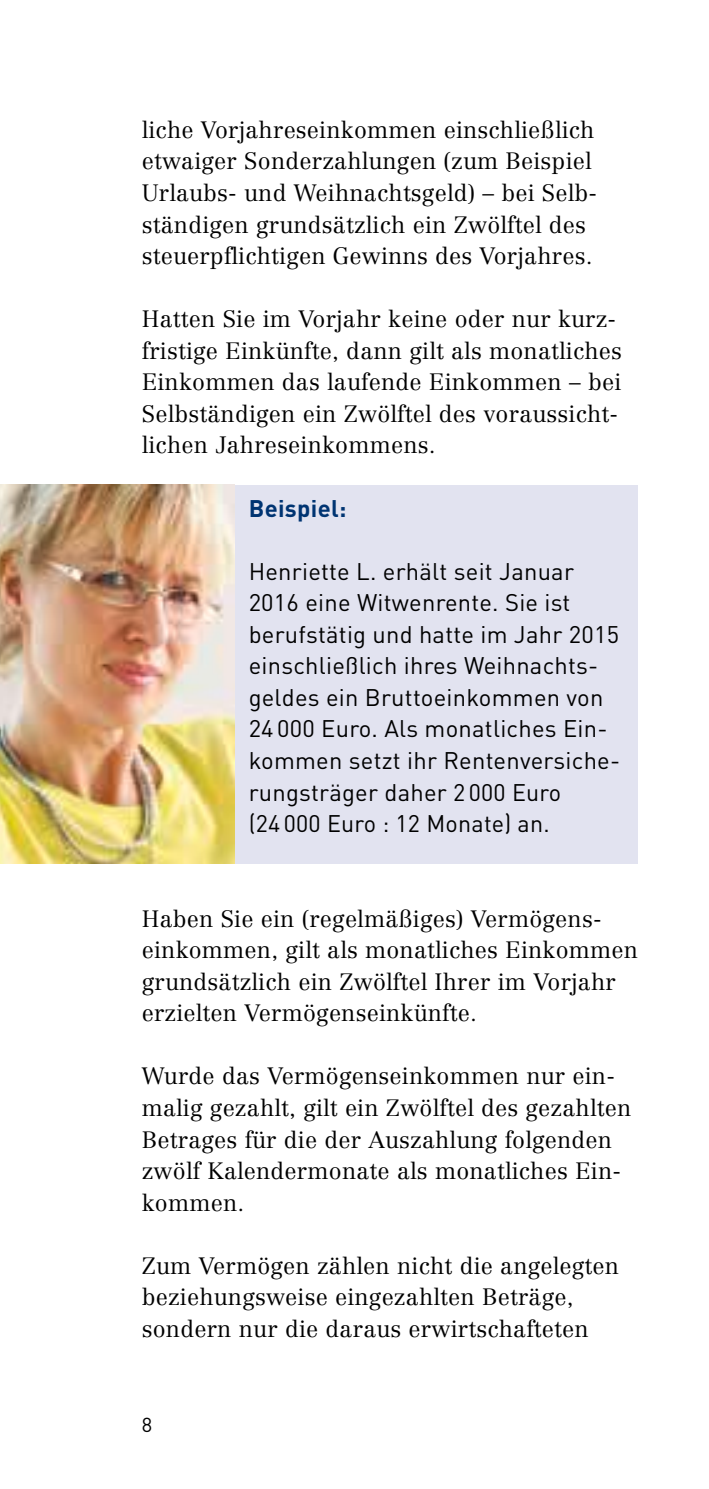
<style>
.page{position:relative;width:709px;height:1489px;background:#fff}
.page>*{position:absolute;margin:0;border:0;box-sizing:border-box;transform-origin:0 0}
.t1{font:23.75px/31.5px "DIN";letter-spacing:.01em;color:#000}
.t2{font:700 23.75px "DIN";letter-spacing:.015em;color:#003472}
.t3{font:300 23.25px/31.5px "Centennial";letter-spacing:.01em;color:#000}
.t4{font:20px "DIN";color:#000}
</style>
<div class="page">
<div style="left:227px;top:485px;width:411px;height:378px;background:#e2e3f0"></div>
<img style="left:0;top:485px;width:234px;height:378px">
<p class="t3" style="left:142px;top:114px;width:457px">liche Vorjahreseinkommen einschließlich etwaiger Sonderzahlungen (zum Beispiel Urlaubs- und Weihnachtsgeld) – bei Selb&shy;ständigen grundsätzlich ein Zwölftel des steuerpflichtigen Gewinns des Vorjahres.</p>
<p class="t3" style="left:142px;top:303px;width:481px">Hatten Sie im Vorjahr keine oder nur kurz&shy;fristige Einkünfte, dann gilt als monatliches Einkommen das laufende Einkommen – bei Selbständigen ein Zwölftel des voraussicht&shy;lichen Jahreseinkommens.</p>
<h3 class="t2" style="left:249px;top:492px;width:99px">Beispiel:</h3>
<p class="t1" style="left:249px;top:555px;width:373px">Henriette L. erhält seit Januar<br>2016 eine Witwen rente. Sie ist berufstätig und hatte im Jahr 2015 einschließlich ihres Weihnachts&shy;geldes ein Brutto einkommen von<br>24 000 Euro. Als monatliches Ein&shy;kommen setzt ihr Rentenversiche&shy;rungs träger daher 2 000 Euro<br>(24 000 Euro : 12 Monate) an.</p>
<p class="t3" style="left:142px;top:902px;width:498px">Haben Sie ein (regelmäßiges) Vermögens&shy;einkommen, gilt als monatliches Einkommen grundsätzlich ein Zwölftel Ihrer im Vorjahr erzielten Vermögenseinkünfte.</p>
<p class="t3" style="left:142px;top:1060px;width:491px">Wurde das Vermögens einkommen nur ein&shy;malig gezahlt, gilt ein Zwölftel des gezahlten Betrages für die der Auszahlung folgenden zwölf Kalendermonate als monatliches Ein&shy;kommen.</p>
<p class="t3" style="left:142px;top:1249px;width:479px">Zum Vermögen zählen nicht die angelegten beziehungsweise eingezahlten Beträge, sondern nur die daraus erwirtschafteten</p>
<p class="t4" style="left:142px;top:1411px;width:12px">8</p>
</div>
